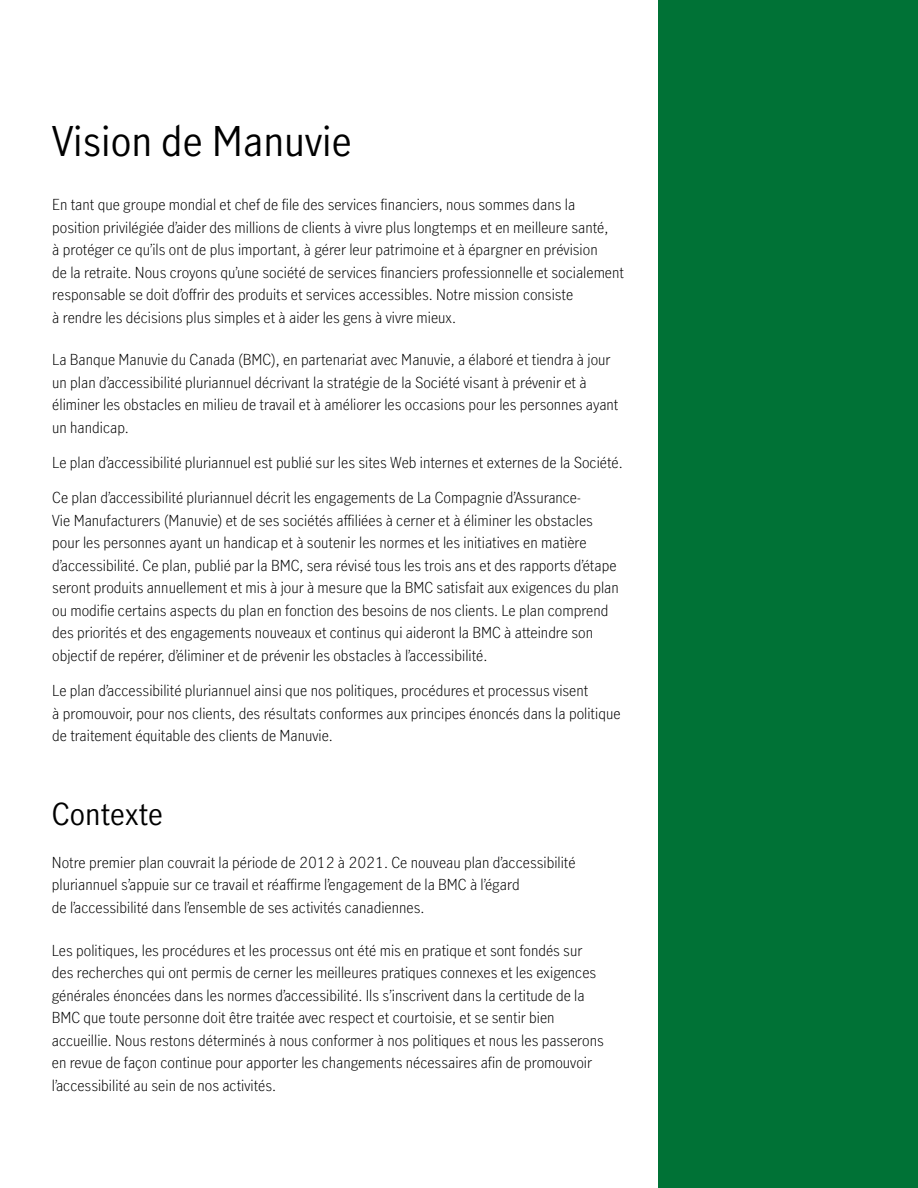
<style>
.page{position:relative;width:918px;height:1188px;background:#fff}
.page>*{position:absolute;margin:0;border:0;box-sizing:border-box;transform-origin:0 0}
.t1{font:40.5px "Manulife JH Sans Optimized";color:#000}
.t2{font:30px "Manulife JH Sans Optimized";color:#000}
.Body_-_10_15__Light{font:300 15px/22.5px "Manulife JH Sans Optimized";color:#000}
</style>
<div class="page">
<div style="left:659px;top:0;width:259px;height:1188px;background:#007236"></div>
<h2 class="t1" style="left:52px;top:113px;width:301px">Vision de Manuvie</h2>
<p class="Body_-_10_15__Light" style="left:52px;top:193px;width:573px">En tant que groupe mondial et chef de file des services financiers, nous sommes dans la position privilégiée d’aider des millions de clients à vivre plus longtemps et en meilleure santé,<br>à protéger ce qu’ils ont de plus important, à gérer leur patrimoine et à épargner en prévision<br>de la retraite. Nous croyons qu’une société de services financiers professionnelle et socialement responsable se doit d’offrir des produits et services accessibles. Notre mission consiste<br>à rendre les décisions plus simples et à aider les gens à vivre mieux.</p>
<p class="Body_-_10_15__Light" style="left:52px;top:348px;width:568px">La Banque Manuvie du Canada (BMC), en partenariat avec Manuvie, a élaboré et tiendra à jour un plan d’accessibilité pluriannuel décrivant la stratégie de la Société visant à prévenir et à éliminer les obstacles en milieu de travail et à améliorer les occasions pour les personnes ayant un handicap.</p>
<p class="Body_-_10_15__Light" style="left:52px;top:451px;width:572px">Le plan d’accessibilité pluriannuel est publié sur les sites Web internes et externes de la Société.</p>
<p class="Body_-_10_15__Light" style="left:52px;top:486px;width:568px">Ce plan d’accessibilité pluriannuel décrit les engagements de La Compagnie d’Assurance-<br>Vie Manufacturers (Manuvie) et de ses sociétés affiliées à cerner et à éliminer les obstacles pour les personnes ayant un handicap et à soutenir les normes et les initiatives en matière d’accessibilité. Ce plan, publié par la BMC, sera révisé tous les trois ans et des rapports d’étape seront produits annuellement et mis à jour à mesure que la BMC satisfait aux exigences du plan ou modifie certains aspects du plan en fonction des besoins de nos clients. Le plan comprend des priorités et des engagements nouveaux et continus qui aideront la BMC à atteindre son objectif de repérer, d’éliminer et de prévenir les obstacles à l’accessibilité.</p>
<p class="Body_-_10_15__Light" style="left:52px;top:679px;width:570px">Le plan d’accessibilité pluriannuel ainsi que nos politiques, procédures et processus visent<br>à promouvoir, pour nos clients, des résultats conformes aux principes énoncés dans la politique de traitement équitable des clients de Manuvie.</p>
<h3 class="t2" style="left:52px;top:794px;width:113px">Contexte</h3>
<p class="Body_-_10_15__Light" style="left:52px;top:850px;width:525px">Notre premier plan couvrait la période de 2012 à 2021. Ce nouveau plan d’accessibilité pluriannuel s’appuie sur ce travail et réaffirme l’engagement de la BMC à l’égard<br>de l’accessibilité dans l’ensemble de ses activités canadiennes.</p>
<p class="Body_-_10_15__Light" style="left:52px;top:938px;width:553px">Les politiques, les procédures et les processus ont été mis en pratique et sont fondés sur des recherches qui ont permis de cerner les meilleures pratiques connexes et les exigences générales énoncées dans les normes d’accessibilité. Ils s’inscrivent dans la certitude de la BMC que toute personne doit être traitée avec respect et courtoisie, et se sentir bien accueillie. Nous restons déterminés à nous conformer à nos politiques et nous les passerons en revue de façon continue pour apporter les changements nécessaires afin de promouvoir l’accessibilité au sein de nos activités.</p>
</div>
